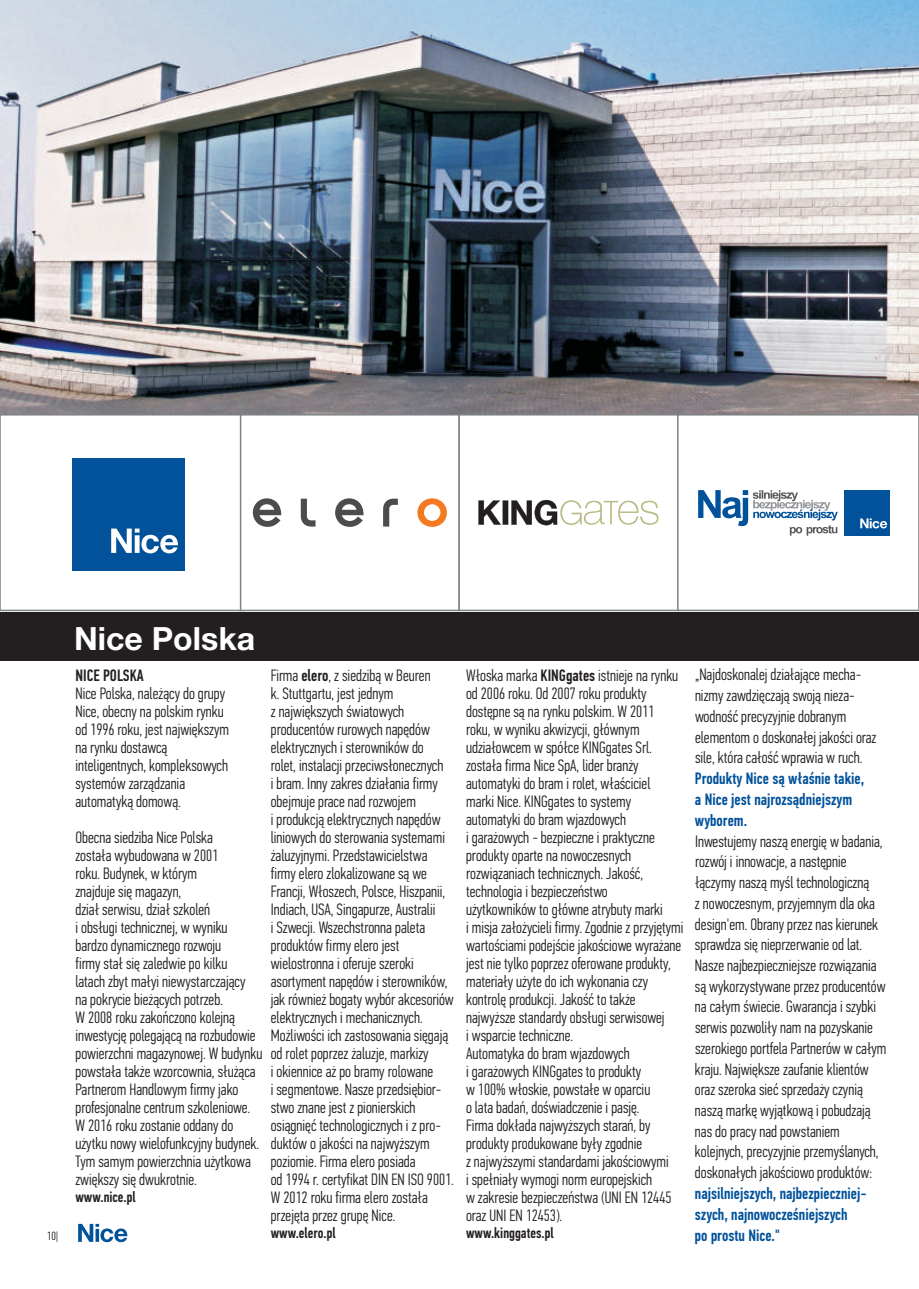
<style>
.page{position:relative;width:919px;height:1289px;background:#fff}
.page>*{position:absolute;margin:0;border:0;box-sizing:border-box;transform-origin:0 0}
.t1{font:700 32.1px "Helvetica Neue LT Pro";color:#fff}
.t2{font:300 16.5px/18px "PF Din Text Comp Pro";color:#231f20}
.t3{font:16.5px/20.9px "PF Din Text Comp Pro";color:#01529b}
.t4{font:500 16.5px "PF Din Text Comp Pro";color:#231f20}
.t5{font:500 15px "PF Din Text Comp Pro";color:#231f20}
.t6{font:300 12px "PF Din Text Comp Pro";color:#231f20}
.s1{font-weight:500}
</style>
<div class="page">
<svg style="left:78px;top:1223px;width:50px;height:19px"></svg>
<div style="left:0;top:612px;width:918px;height:48px;background:#231f20"></div>
<img style="left:0;top:0;width:918px;height:414px">
<div style="left:0;top:414px;width:245px;height:197px;border:2px solid #808285"></div>
<div style="left:240px;top:415px;width:219px;height:195px;background:#fff"></div>
<div style="left:240px;top:414px;width:220px;height:197px;border:2px solid #808285"></div>
<div style="left:458px;top:414px;width:220px;height:197px;border:2px solid #808285"></div>
<div style="left:677px;top:414px;width:241px;height:197px;border:2px solid #808285"></div>
<div style="left:72px;top:458px;width:113px;height:112px;background:#01529b"></div>
<svg style="left:111px;top:528px;width:67px;height:25px"></svg>
<svg style="left:417px;top:498px;width:30px;height:29px"></svg>
<svg style="left:253px;top:498px;width:28px;height:29px"></svg>
<svg style="left:335px;top:498px;width:28px;height:29px"></svg>
<svg style="left:383px;top:498px;width:15px;height:28px"></svg>
<svg style="left:301px;top:498px;width:14px;height:28px"></svg>
<svg style="left:478px;top:500px;width:180px;height:25px"></svg>
<div style="left:844px;top:490px;width:45px;height:45px;background:#01529b"></div>
<svg style="left:860px;top:518px;width:27px;height:10px"></svg>
<svg style="left:698px;top:490px;width:139px;height:45px"></svg>
<p class="t6" style="left:47px;top:1230px;width:13px">10|</p>
<h1 class="t1" style="left:74px;top:626px;width:183px">Nice Polska</h1>
<p class="t4" style="left:75px;top:668px;width:70px">NICE POLSKA</p>
<p class="t2" style="left:75px;top:685px;width:155px">Nice Polska, nale¿¹cy do grupy<br>Nice, obecny na polskim rynku od 1996 roku, jest najwiêkszym na rynku dostawc¹ inteligentnych, kompleksowych systemów zarz¹dzania automatyk¹ domow¹.</p>
<p class="t2" style="left:75px;top:829px;width:188px">Obecna siedziba Nice Polska<br>zostaùa wybudowana w 2001<br>roku. Budynek, w którym<br>znajduje siæ magazyn,<br>dziaù serwisu, dziaù szkoleñ<br>i obsùugi technicznej, w wyniku bardzo dynamicznego rozwoju<br>firmy staù siæ zaledwie po kilku<br>latach zbyt maùyi niewystarczajàcy<br>na pokrycie bieýàcych potrzeb.<br>W 2008 roku zakoñczono kolejnà inwestycjæ polegajàcà na rozbudowie powierzchni magazynowej. W budynku powstaùa takýe wzorcownia, sùuýàca<br>Partnerom Handlowym firmy jako profesjonalne centrum szkoleniowe.<br>W 2016 roku zostanie oddany do u¿ytku nowy wielofunkcyjny budynek.<br>Tym samym powierzchnia u¿ytkowa zwiêkszy siê dwukrotnie.</p>
<p class="t5" style="left:75px;top:1190px;width:62px">www.nice.pl</p>
<p class="t2" style="left:271px;top:667px;width:185px">Firma <span class="s1">elero</span>, z siedzib¹ w Beuren<br>k. Stuttgartu, jest jednym<br>z najwiêkszych œwiatowych producentów rurowych napêdów elektrycznych i sterowników do<br>rolet, instalacji przeciws³onecznych<br>i bram. Inny zakres dzia³ania firmy obejmuje prace nad rozwojem<br>i produkcj¹ elektrycznych napêdów liniowych do sterowania systemami ¿aluzyjnymi. Przedstawicielstwa firmy elero zlokalizowane s¹ we Francji, W³oszech, Polsce, Hiszpanii, Indiach, USA, Singapurze, Australii<br>i Szwecji. Wszechstronna paleta produktów firmy elero jest wielostronna i oferuje szeroki asortyment napêdów i sterowników, jak równie¿ bogaty wybór akcesoriów elektrycznych i mechanicznych.<br>Mo¿liwoœci ich zastosowania siêgaj¹ od rolet poprzez ¿aluzje, markizy<br>i okiennice a¿ po bramy rolowane<br>i segmentowe. Nasze przedsiêbior&shy;stwo znane jest z pionierskich osi¹gniêæ technologicznych i z pro&shy;duktów o jakoœci na najwy¿szym poziomie. Firma elero posiada<br>od 1994 r. certyfikat DIN EN ISO 9001.<br>W 2012 roku firma elero zosta³a przejêta przez grupê Nice.</p>
<p class="t5" style="left:271px;top:1226px;width:67px">www.elero.pl</p>
<p class="t2" style="left:466px;top:667px;width:219px">W³oska marka <span class="s1">KINGgates</span> istnieje na rynku od 2006 roku. Od 2007 roku produkty dostêpne s¹ na rynku polskim. W 2011<br>roku, w wyniku akwizycji, g³ównym udzia³owcem w spó³ce KINGgates Srl. zosta³a firma Nice SpA, lider bran¿y automatyki do bram i rolet, w³aœciciel<br>marki Nice. KINGgates to systemy automatyki do bram wjazdowych<br>i gara¿owych - bezpieczne i praktyczne produkty oparte na nowoczesnych rozwi¹zaniach technicznych. Jakoœæ, technologia i bezpieczeñstwo<br>u¿ytkowników to g³ówne atrybuty marki<br>i misja za³o¿ycieli firmy. Zgodnie z przyjêtymi wartoœciami podejœcie jakoœciowe wyra¿ane jest nie tylko poprzez oferowane produkty, materia³y u¿yte do ich wykonania czy kontrolê produkcji. Jakoœæ to tak¿e najwy¿sze standardy obs³ugi serwisowej<br>i wsparcie techniczne.<br>Automatyka do bram wjazdowych<br>i gara¿owych KINGgates to produkty<br>w 100% w³oskie, powsta³e w oparciu<br>o lata badañ, doœwiadczenie i pasjê.<br>Firma dok³ada najwy¿szych starañ, by produkty produkowane by³y zgodnie<br>z najwy¿szymi standardami jakoœciowymi<br>i spe³nia³y wymogi norm europejskich<br>w zakresie bezpieczeñstwa (UNI EN 12445 oraz UNI EN 12453).</p>
<p class="t5" style="left:466px;top:1226px;width:89px">www.kinggates.pl</p>
<p class="t2" style="left:695px;top:666px;width:183px;line-height:20.7px">„Najdoskonalej dzia³aj¹ce mecha&shy;nizmy zawdziæczajà swojà nieza&shy;wodnoœæ precyzyjnie dobranym elementom o doskonaùej jakoœci oraz sile, która caùoúã wprawia w ruch.</p>
<p class="t3" style="left:695px;top:769px;width:171px">Produkty Nice s¹ w³aœnie takie, a Nice jest najrozs¹dniejszym wyborem.</p>
<p class="t2" style="left:695px;top:832px;width:193px;line-height:20.7px">Inwestujemy naszà energiê w badania, rozwój i innowacje, a nastæpnie ùàczymy naszà myúl technologicznà<br>z nowoczesnym, przyjemnym dla oka design'em. Obrany przez nas kierunek sprawdza siæ nieprzerwanie od lat.<br>Nasze najbezpieczniejsze rozwiàzania sà wykorzystywane przez producentów na caùym úwiecie. Gwarancja i szybki serwis pozwoliùy nam na pozyskanie szerokiego portfela Partnerów w caùym kraju. Najwiêksze zaufanie klientów oraz szeroka sieæ sprzeda¿y czynià naszà markæ wyjàtkowà i pobudzajà nas do pracy nad powstaniem kolejnych, precyzyjnie przemyœlanych, doskonaùych jakoœciowo produktów:</p>
<p class="t3" style="left:695px;top:1184px;width:173px">najsilniejszych, najbezpieczniej&shy;szych, najnowoczeœniejszych<br>po prostu Nice."</p>
</div>
